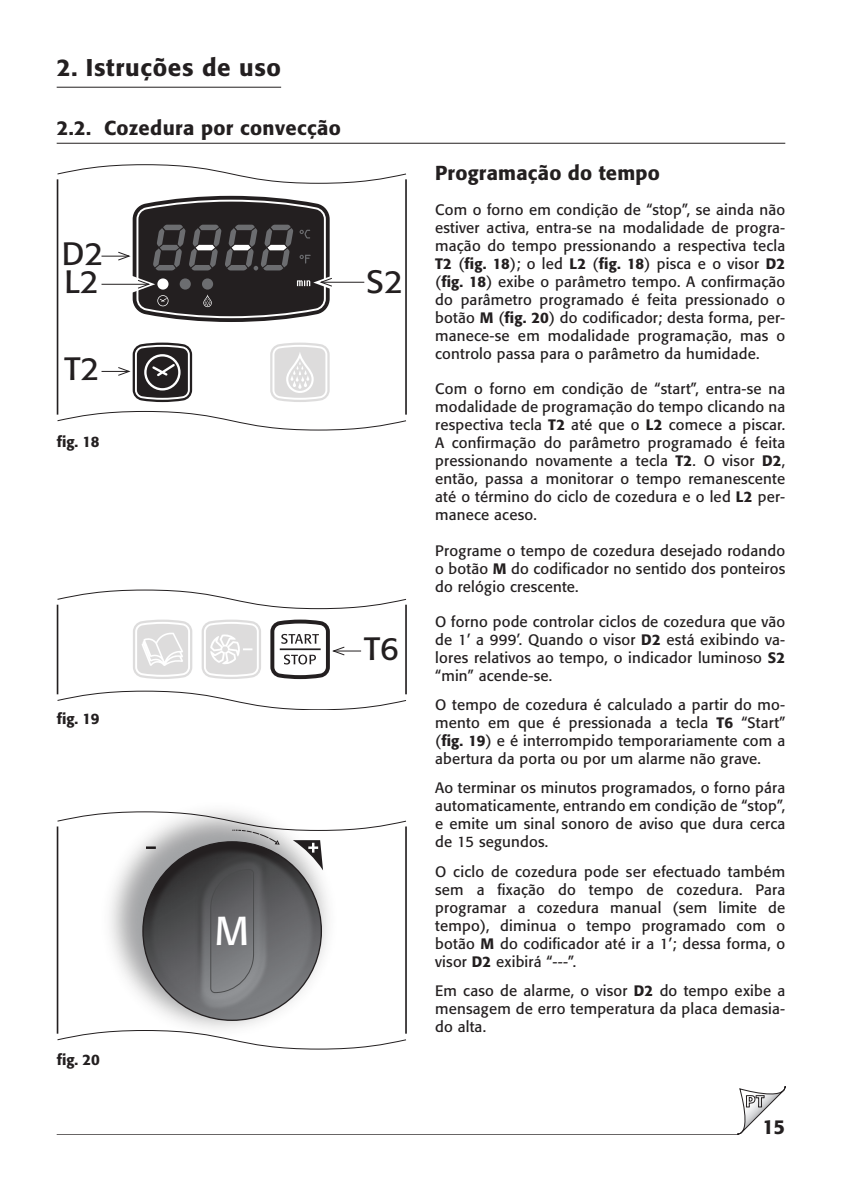
<style>
.page{position:relative;width:842px;height:1191px;background:#fff}
.page>*{position:absolute;margin:0;border:0;box-sizing:border-box;transform-origin:0 0}
.t1{font:40px "Formata";color:#fff}
.t2{font:32px "Formata";color:#231f20}
.t3{font:500 24px "Formata";letter-spacing:.03em;color:#231f20}
.t4{font:500 20px "Formata";letter-spacing:.015em;color:#231f20}
.t5{font:15px/18px "Formata";letter-spacing:.015em;color:#231f20;text-align:justify}
.t6{font:500 15px "Formata";color:#231f20}
.s1{font-weight:500}
</style>
<div class="page">
<svg style="left:57px;top:1086px;width:728px;height:49px"></svg>
<svg style="left:57px;top:811px;width:350px;height:238px"></svg>
<svg style="left:57px;top:590px;width:350px;height:120px"></svg>
<svg style="left:57px;top:164px;width:350px;height:266px"></svg>
<hr style="left:57px;top:87px;width:224px;height:1px;background:#231f20">
<hr style="left:57px;top:143px;width:728px;height:1px;background:#231f20">
<h3 class="t3" style="left:57px;top:53px;width:226px">2. Istruções de uso</h3>
<h3 class="t4" style="left:57px;top:115px;width:286px">2.2. Cozedura por convecção</h3>
<h2 class="t2" style="left:62px;top:234px;width:43px">D2</h2>
<h2 class="t2" style="left:65px;top:262px;width:35px">L2</h2>
<h2 class="t2" style="left:65px;top:350px;width:36px">T2</h2>
<p class="t6" style="left:57px;top:433px;width:44px">fig. 18</p>
<h2 class="t2" style="left:367px;top:263px;width:37px">S2</h2>
<p class="t6" style="left:57px;top:709px;width:44px">fig. 19</p>
<h2 class="t2" style="left:364px;top:629px;width:36px">T6</h2>
<p class="t6" style="left:57px;top:1050px;width:45px">fig. 20</p>
<h1 class="t1" style="left:215px;top:907px;width:36px">M</h1>
<h3 class="t4" style="left:435px;top:161px;width:226px">Programação do tempo</h3>
<p class="t5" style="left:435px;top:201px;width:352px">Com o forno em condição de “stop”, se ainda não estiver activa, entra-se na modalidade de progra&shy;mação do tempo pressionando a respectiva tecla <span class="s1">T2</span> (<span class="s1">fig. 18</span>); o led <span class="s1">L2</span> (<span class="s1">fig. 18</span>) pisca e o visor <span class="s1">D2 </span>(<span class="s1">fig. 18</span>) exibe o parâmetro tempo. A confirmação do parâmetro programado é feita pressionado o botão <span class="s1">M</span> (<span class="s1">fig. 20</span>) do codificador; desta forma, per&shy;manece-se em modalidade programação, mas o controlo passa para o parâmetro da humidade.</p>
<p class="t5" style="left:435px;top:380px;width:352px">Com o forno em condição de “start”, entra-se na modalidade de programação do tempo clicando na respectiva tecla <span class="s1">T2</span> até que o <span class="s1">L2</span> comece a piscar.<br>A confirmação do parâmetro programado é feita pressionando novamente a tecla <span class="s1">T2</span>. O visor <span class="s1">D2</span>, então, passa a monitorar o tempo remanescente até o término do ciclo de cozedura e o led <span class="s1">L2</span> per&shy;manece aceso.</p>
<p class="t5" style="left:435px;top:541px;width:352px">Programe o tempo de cozedura desejado rodando o botão <span class="s1">M</span> do codificador no sentido dos ponteiros do relógio crescente.</p>
<p class="t5" style="left:435px;top:612px;width:352px">O forno pode controlar ciclos de cozedura que vão de 1’ a 999’. Quando o visor <span class="s1">D2</span> está exibindo va&shy;lores relativos ao tempo, o indicador luminoso <span class="s1">S2 </span>“min” acende-se.</p>
<p class="t5" style="left:435px;top:695px;width:352px">O tempo de cozedura é calculado a partir do mo&shy;mento em que é pressionada a tecla <span class="s1">T6</span> “Start” (<span class="s1">fig. 19</span>) e é interrompido temporariamente com a abertura da porta ou por um alarme não grave.</p>
<p class="t5" style="left:435px;top:779px;width:352px">Ao terminar os minutos programados, o forno pára automaticamente, entrando em condição de “stop”, e emite um sinal sonoro de aviso que dura cerca de 15 segundos.</p>
<p class="t5" style="left:435px;top:862px;width:352px">O ciclo de cozedura pode ser efectuado também sem a fixação do tempo de cozedura. Para programar a cozedura manual (sem limite de tempo), diminua o tempo programado com o botão <span class="s1">M</span> do codificador até ir a 1’; dessa forma, o visor <span class="s1">D2</span> exibirá “---”.</p>
<p class="t5" style="left:435px;top:981px;width:352px">Em caso de alarme, o visor <span class="s1">D2</span> do tempo exibe a mensagem de erro temperatura da placa demasia&shy;do alta.</p>
<h3 class="t4" style="left:762px;top:1115px;width:24px">15</h3>
</div>
